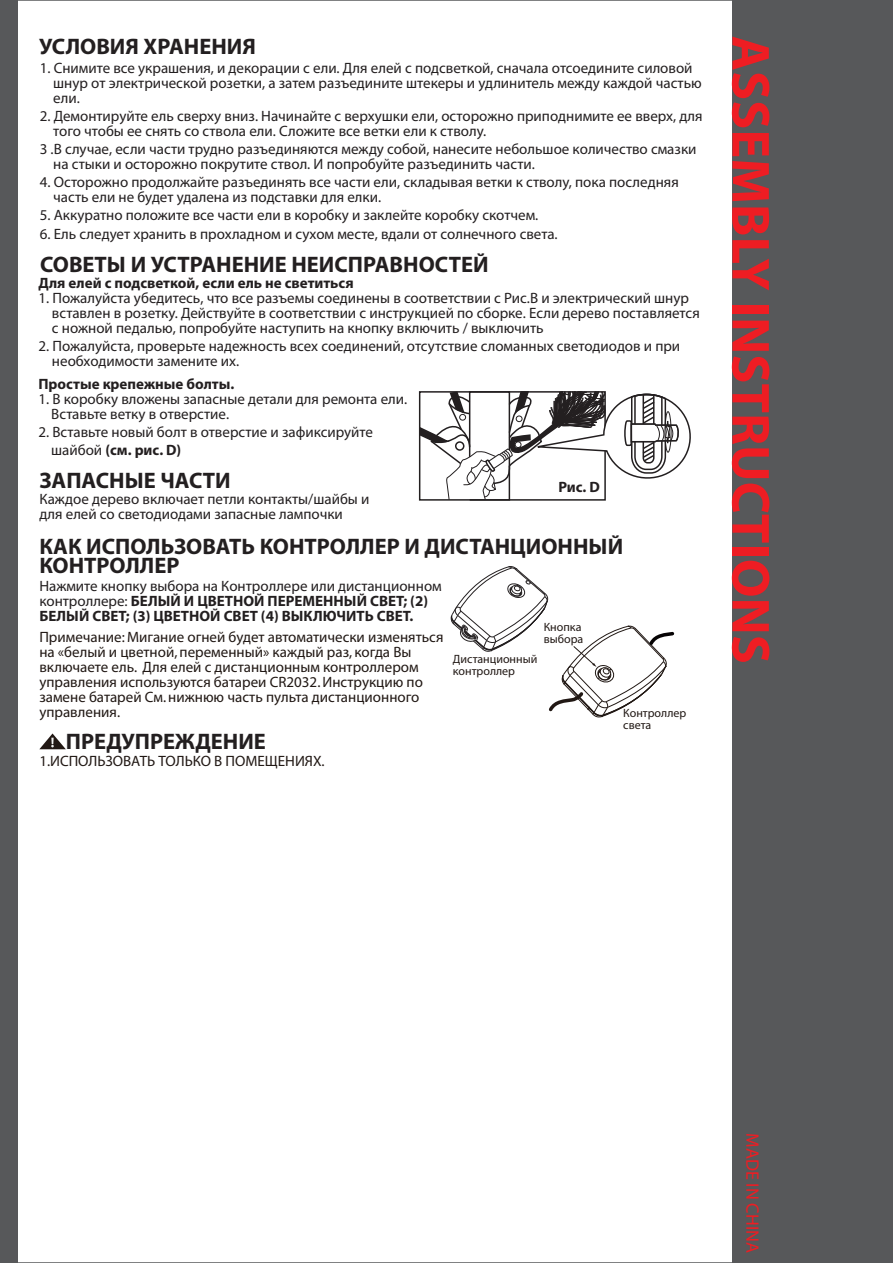
<style>
.page{position:relative;width:893px;height:1263px;background:#fff}
.page>*{position:absolute;margin:0;border:0;box-sizing:border-box;transform-origin:0 0}
.t1{font:700 54px "Myriad";color:#ee1d23}
.t2{font:700 22.5px/19.5px "Myriad Pro";color:#231f20}
.t3{font:18px "Myriad";color:#ee1d23}
.t4{font:15px/15px "Myriad Pro";color:#231f20}
.t5{font:15px/15px "Myriad Pro";color:#211814}
.t6{font:700 15px/15px "Myriad Pro";color:#231f20}
.t7{font:12px/12px "Myriad Pro";color:#211814}
.s1{font-weight:700}
.s2{font-weight:400}
.s3{font-family:"Myriad"}
</style>
<div class="page">
<div style="left:732px;top:0;width:160px;height:1263px;background:#57585a"></div>
<div style="left:0;top:0;width:17px;height:1263px;background:#57585a"></div>
<svg style="left:419px;top:391px;width:272px;height:110px"></svg>
<svg style="left:39px;top:733px;width:27px;height:16px"></svg>
<svg style="left:450px;top:566px;width:225px;height:151px"></svg>
<h2 class="t2" style="left:39px;top:36px;width:218px">УСЛОВИЯ ХРАНЕНИЯ</h2>
<p class="t4" style="left:53px;top:61px;width:650px;text-indent:-14px">1. Снимите все украшения, и декорации с ели. Для елей с подсветкой, сначала отсоедините силовой шнур от электрической розетки, а затем разъедините штекеры и удлинитель между каждой частью ели.</p>
<p class="t4" style="left:53px;top:109px;width:651px;text-indent:-14px">2. Демонтируйте ель сверху вниз. Начинайте с верхушки ели, осторожно приподнимите ее вверх, для того чтобы ее снять со ствола ели. Сложите все ветки ели к стволу.</p>
<p class="t4" style="left:53px;top:142px;width:644px;text-indent:-14px">3 .В случае, если части трудно разъединяются между собой, нанесите небольшое количество смазки на стыки и осторожно покрутите ствол. И попробуйте разъединить части.</p>
<p class="t4" style="left:53px;top:175px;width:627px;text-indent:-14px">4. Осторожно продолжайте разъединять все части ели, складывая ветки к стволу, пока последняя часть ели не будет удалена из подставки для елки.</p>
<p class="t4" style="left:40px;top:208px;width:500px">5. Аккуратно положите все части ели в коробку и заклейте коробку скотчем.</p>
<p class="t4" style="left:40px;top:226px;width:519px">6. Ель следует хранить в прохладном и сухом месте, вдали от солнечного света.</p>
<h2 class="t2" style="left:40px;top:254px;width:450px">СОВЕТЫ И УСТРАНЕНИЕ НЕИСПРАВНОСТЕЙ</h2>
<p class="t6" style="left:38px;top:275px;width:317px">Для елей с подсветкой, если ель не светиться</p>
<p class="t4" style="left:52px;top:291px;width:649px;text-indent:-14px">1. Пожалуйста убедитесь, что все разъемы соединены в соответствии с Рис.B и электрический шнур вставлен в розетку. Действуйте в соответствии с инструкцией по сборке. Если дерево поставляется с ножной педалью, попробуйте наступить на кнопку включить / выключить</p>
<p class="t4" style="left:52px;top:339px;width:629px;text-indent:-14px">2. Пожалуйста, проверьте надежность всех соединений, отсутствие сломанных светодиодов и при необходимости замените их.</p>
<p class="t6" style="left:38px;top:376px;width:197px">Простые крепежные болты.</p>
<p class="t4" style="left:51px;top:391px;width:357px;text-indent:-13px">1. В коробку вложены запасные детали для ремонта ели.<br>Вставьте ветку в отверстие.</p>
<p class="t4" style="left:51px;top:423px;width:323px;line-height:18px;text-indent:-13px">2. Вставьте новый болт в отверстие и зафиксируйте шайбой <span class="s1">(см. рис. D)</span></p>
<h2 class="t2" style="left:39px;top:469px;width:193px">ЗАПАСНЫЕ ЧАСТИ</h2>
<p class="t6" style="left:558px;top:479px;width:43px">Рис. D</p>
<p class="t4" style="left:39px;top:491px;width:331px">Каждое дерево включает петли контакты/шайбы и для елей со светодиодами запасные лампочки</p>
<h2 class="t2" style="left:39px;top:536px;width:585px">КАК ИСПОЛЬЗОВАТЬ КОНТРОЛЛЕР И ДИСТАНЦИОННЫЙ<br>КОНТРОЛЛЕР</h2>
<p class="t6" style="left:39px;top:577px;width:404px"><span class="s2">Нажмите кнопку выбора на Контроллере или дистанционном контроллере:</span> БЕЛЫЙ И ЦВЕТНОЙ ПЕРЕМЕННЫЙ СВЕТ; (2)<br>БЕЛЫЙ СВЕТ; (3) ЦВЕТНОЙ СВЕТ (4) ВЫКЛЮЧИТЬ СВЕТ.</p>
<p class="t5" style="left:39px;top:629px;width:405px">Примечание<span class="s3">:</span> Мигание огней будет автоматически изменяться на <span class="s3">«</span>белый и цветной<span class="s3">,</span> переменный<span class="s3">»</span> каждый раз<span class="s3">,</span> когда Вы включаете ель<span class="s3">.</span> Для елей с дистанционным контроллером управления используются батареи <span class="s3">CR2032.</span> Инструкцию по замене батарей См<span class="s3">.</span> нижнюю часть пульта дистанционного управления<span class="s3">.</span></p>
<h2 class="t2" style="left:66px;top:731px;width:201px">ПРЕДУПРЕЖДЕНИЕ</h2>
<p class="t5" style="left:39px;top:753px;width:287px">1.ИСПОЛЬЗОВАТЬ ТОЛЬКО В ПОМЕЩЕНИЯХ.</p>
<p class="t7" style="left:453px;top:653px;width:86px">Дистанционный контроллер</p>
<p class="t7" style="left:544px;top:621px;width:41px">Кнопка выбора</p>
<p class="t7" style="left:623px;top:707px;width:64px">Контроллер света</p>
<h1 class="t1" style="left:778px;top:36px;width:630px;rotate:90deg">ASSEMBLY INSTRUCTIONS</h1>
<p class="t3" style="left:761px;top:1133px;width:121px;rotate:90deg">MADE IN CHINA</p>
</div>
